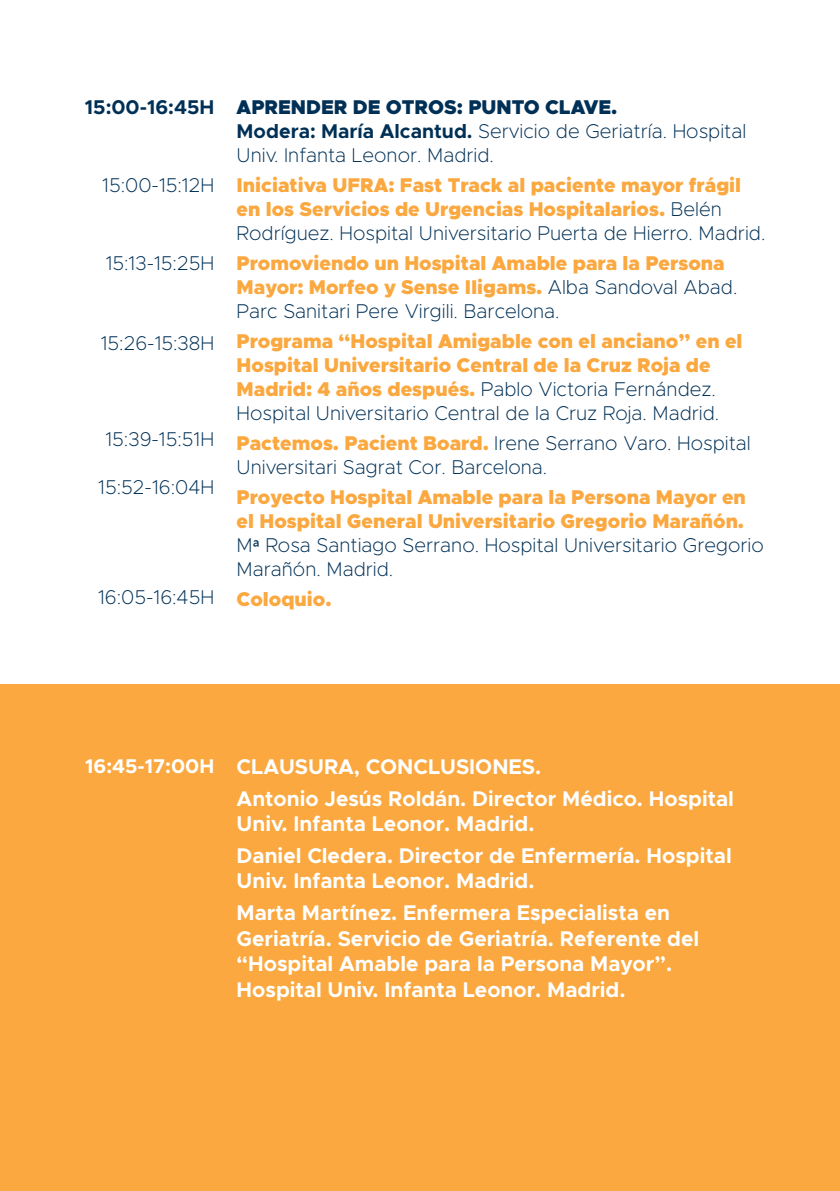
<style>
.page{position:relative;width:840px;height:1191px;background:#fff}
.page>*{position:absolute;margin:0;border:0;box-sizing:border-box;transform-origin:0 0}
.t1{font:700 21.4px/31.6px "Metropolis";color:#fff}
.t2{font:900 20px/24px "Metropolis";color:#faa83f}
.t3{font:200 20px/24px "Metropolis";color:#003056}
.t4{font:700 20px "Metropolis";color:#003056}
.s1{font-weight:900}
.s2{font-weight:700}
.s3{font-weight:200;color:#003056}
.s4{font-weight:900;color:#faa83f}
.s5{font-family:"Myriad Pro";font-weight:400;color:#003056}
.s6{font-size:20px}
</style>
<div class="page">
<div style="left:0;top:684px;width:839px;height:507px;background:#faa83f"></div>
<p class="t4" style="left:85px;top:94px;width:131px">15:00-16:45H</p>
<p class="t3" style="left:102px;top:173px;width:113px">15:00-15:12H</p>
<p class="t3" style="left:106px;top:251px;width:110px">15:13-15:25H</p>
<p class="t3" style="left:101px;top:331px;width:115px">15:26-15:38H</p>
<p class="t3" style="left:105px;top:427px;width:110px">15:39-15:51H</p>
<p class="t3" style="left:98px;top:475px;width:117px">15:52-16:04H</p>
<p class="t3" style="left:98px;top:585px;width:118px">16:05-16:45H</p>
<p class="t3" style="left:236px;top:95px;width:511px"><span class="s1">APRENDER DE OTROS: PUNTO CLAVE.<br></span><span class="s2">Modera: María Alcantud.</span> Servicio de Geriatría. Hospital<br>Univ. Infanta Leonor. Madrid.</p>
<p class="t2" style="left:236px;top:173px;width:530px">Iniciativa UFRA: Fast Track al paciente mayor frágil en los Servicios de Urgencias Hospitalarios. <span class="s3">Belén<br>Rodríguez. Hospital Universitario Puerta de Hierro. Madrid.</span></p>
<p class="t2" style="left:236px;top:251px;width:502px">Promoviendo un Hospital Amable para la Persona<br>Mayor: Morfeo y Sense IIigams. <span class="s3">Alba Sandoval Abad.<br>Parc Sanitari Pere Virgili. Barcelona.</span></p>
<p class="t2" style="left:236px;top:329px;width:507px">Programa “Hospital Amigable con el anciano” en el Hospital Universitario Central de la Cruz Roja de Madrid: 4 años después. <span class="s3">Pablo Victoria Fernández.<br>Hospital Universitario Central de la Cruz Roja. Madrid.</span></p>
<p class="t3" style="left:236px;top:431px;width:515px"><span class="s4">Pactemos. Pacient Board.</span> Irene Serrano Varo. Hospital<br>Universitari Sagrat Cor. Barcelona.</p>
<p class="t2" style="left:236px;top:485px;width:528px">Proyecto Hospital Amable para la Persona Mayor en el Hospital General Universitario Gregorio Marañón.<br><span class="s3">M</span><span class="s5">ª</span> <span class="s3">Rosa Santiago Serrano. Hospital Universitario Gregorio Marañón. Madrid.</span></p>
<p class="t2" style="left:236px;top:587px;width:96px">Coloquio.</p>
<p class="t1" style="left:236px;top:750px;width:498px;text-indent:-151px"><span class="s6">16:45-17:00H</span> CLAUSURA, CONCLUSIONES.<br>Antonio Jesús Roldán. Director Médico. Hospital</p>
<p class="t1" style="left:236px;top:808px;width:496px">Univ. Infanta Leonor. Madrid.<br>Daniel Cledera. Director de Enfermería. Hospital</p>
<p class="t1" style="left:236px;top:865px;width:434px">Univ. Infanta Leonor. Madrid.<br>Marta Martínez. Enfermera Especialista en</p>
<p class="t1" style="left:236px;top:925px;width:464px;line-height:25.6px">Geriatría. Servicio de Geriatría. Referente del “Hospital Amable para la Persona Mayor”.<br>Hospital Univ. Infanta Leonor. Madrid.</p>
</div>
